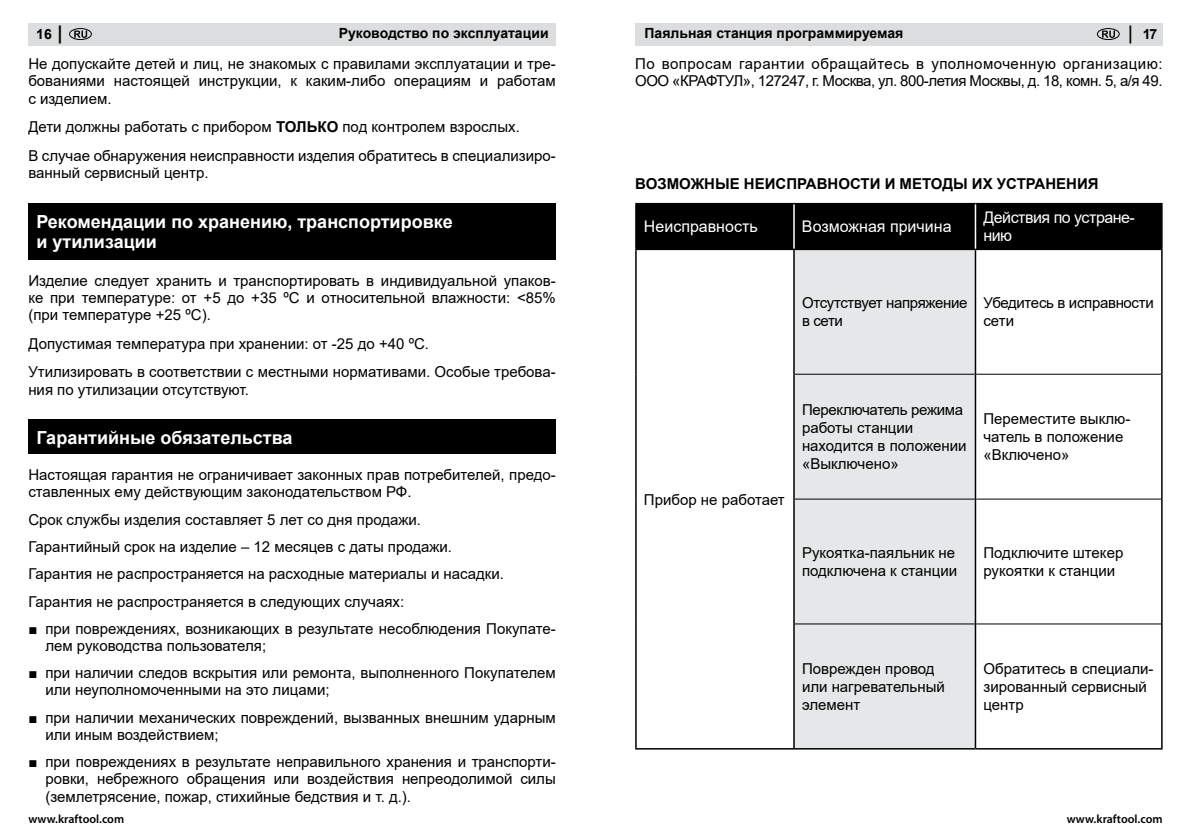
<style>
.page{position:relative;width:1191px;height:840px;background:#fff}
.page>*{position:absolute;margin:0;border:0;box-sizing:border-box;transform-origin:0 0}
.t1{font:700 18px/20px "Arial";color:#fff}
.t2{font:16px "Arial";color:#fff}
.t3{font:16px/18px "Arial";letter-spacing:-.03em;color:#fff}
.t4{font:15px/18px "Arial";color:#000}
.t5{font:15px/17.4px "Arial";letter-spacing:.03em;color:#000}
.t6{font:700 15px "Arial";color:#000}
.t7{font:15px/18px "Arial";letter-spacing:-.025em;color:#000}
.t8{font:15px/18px "Arial";letter-spacing:-.02em;color:#000}
.t9{font:700 14px "Arial";color:#000}
.t10{font:600 12px "Myriad Pro";color:#000}
.s1{font-family:"Myriad Pro";font-size:18px}
.s2{font-family:"Myriad Pro";font-weight:600;font-size:18px}
.s3{font-weight:700}
.s4{font-family:"Times New Roman"}
</style>
<div class="page">
<div style="left:635px;top:23px;width:527px;height:22px;background:#dcddde"></div>
<div style="left:28px;top:23px;width:528px;height:22px;background:#dcddde"></div>
<svg style="left:74px;top:31px;width:13px;height:7px"></svg>
<div style="left:69px;top:28px;width:23px;height:12px;border:1px solid #000;border-radius:50%"></div>
<svg style="left:1102px;top:31px;width:13px;height:7px"></svg>
<div style="left:1097px;top:28px;width:22px;height:12px;border:1px solid #000;border-radius:50%"></div>
<div style="left:636px;top:204px;width:525px;height:44px;background:#000"></div>
<div style="left:794px;top:250px;width:180px;height:497px;background:#e6e7e8"></div>
<hr style="left:794px;top:373px;width:180px;height:1px;background:#000">
<hr style="left:976px;top:373px;width:185px;height:1px;background:#000">
<hr style="left:794px;top:498px;width:180px;height:1px;background:#000">
<hr style="left:976px;top:498px;width:185px;height:1px;background:#000">
<hr style="left:794px;top:623px;width:180px;height:1px;background:#000">
<hr style="left:976px;top:623px;width:185px;height:1px;background:#000">
<hr style="left:635px;top:248px;width:159px;height:2px;background:#000">
<hr style="left:635px;top:250px;width:1px;height:124px;background:#000">
<hr style="left:635px;top:374px;width:1px;height:125px;background:#000">
<hr style="left:635px;top:499px;width:1px;height:124px;background:#000">
<hr style="left:635px;top:623px;width:1px;height:124px;background:#000">
<hr style="left:635px;top:747px;width:159px;height:2px;background:#000">
<hr style="left:794px;top:248px;width:181px;height:2px;background:#000">
<hr style="left:793px;top:250px;width:1px;height:124px;background:#000">
<hr style="left:793px;top:374px;width:1px;height:125px;background:#000">
<hr style="left:793px;top:499px;width:1px;height:124px;background:#000">
<hr style="left:793px;top:623px;width:1px;height:124px;background:#000">
<hr style="left:794px;top:747px;width:181px;height:2px;background:#000">
<hr style="left:975px;top:248px;width:187px;height:2px;background:#000">
<hr style="left:974px;top:250px;width:2px;height:124px;background:#000">
<hr style="left:1161px;top:250px;width:1px;height:124px;background:#000">
<hr style="left:974px;top:374px;width:2px;height:125px;background:#000">
<hr style="left:1161px;top:374px;width:1px;height:125px;background:#000">
<hr style="left:974px;top:499px;width:2px;height:124px;background:#000">
<hr style="left:1161px;top:499px;width:1px;height:124px;background:#000">
<hr style="left:974px;top:623px;width:2px;height:124px;background:#000">
<hr style="left:1161px;top:623px;width:1px;height:124px;background:#000">
<hr style="left:975px;top:747px;width:187px;height:2px;background:#000">
<hr style="left:635px;top:203px;width:159px;height:1px;background:#000">
<hr style="left:635px;top:204px;width:1px;height:44px;background:#000">
<hr style="left:794px;top:203px;width:181px;height:1px;background:#000">
<hr style="left:975px;top:203px;width:187px;height:1px;background:#000">
<hr style="left:1161px;top:204px;width:1px;height:44px;background:#000">
<hr style="left:793px;top:204px;width:1px;height:44px;background:#fff">
<hr style="left:974px;top:204px;width:2px;height:44px;background:#fff">
<div style="left:28px;top:203px;width:528px;height:56px;background:#000"></div>
<div style="left:28px;top:419px;width:528px;height:34px;background:#000"></div>
<p class="t9" style="left:36px;top:24px;width:28px">16 <span class="s1">|</span></p>
<p class="t9" style="left:339px;top:24px;width:211px">Руководство по эксплуатации</p>
<p class="t9" style="left:644px;top:24px;width:260px">Паяльная станция программируемая</p>
<p class="t9" style="left:1128px;top:24px;width:30px"><span class="s2">|</span> 17</p>
<p class="t4" style="left:28px;top:55px;width:529px;line-height:17.4px;text-align:justify">Не допускайте детей и лиц, не знакомых с правилами эксплуатации и тре&shy;бованиями настоящей инструкции, к каким-либо операциям и работам с изделием.</p>
<p class="t4" style="left:28px;top:113px;width:529px;line-height:28.4px">Дети должны работать с прибором <span class="s3">ТОЛЬКО</span> под контролем взрослых.<br>В случае обнаружения неисправности изделия обратитесь в специализиро-</p>
<p class="t4" style="left:28px;top:163px;width:182px">ванный сервисный центр.</p>
<p class="t1" style="left:36px;top:211px;width:418px">Рекомендации по хранению, транспортировке и утилизации</p>
<p class="t4" style="left:28px;top:272px;width:529px;line-height:17px;text-align:justify">Изделие следует хранить и транспортировать в индивидуальной упаков&shy;ке при температуре: от +5 до +35 ºС и относительной влажности: &lt;85% (при температуре +25 ºС).</p>
<p class="t4" style="left:28px;top:329px;width:529px;line-height:28.4px">Допустимая температура при хранении: от -25 до +40 ºС.<br>Утилизировать в соответствии с местными нормативами. Особые требова-</p>
<p class="t4" style="left:28px;top:380px;width:222px">ния по утилизации отсутствуют.</p>
<p class="t1" style="left:36px;top:427px;width:258px">Гарантийные обязательства</p>
<p class="t4" style="left:28px;top:466px;width:529px;line-height:17px">Настоящая гарантия не ограничивает законных прав потребителей, предо&shy;ставленных ему действующим законодательством РФ.</p>
<p class="t4" style="left:28px;top:505px;width:477px;line-height:27.4px">Срок службы изделия составляет 5 лет со дня продажи.<br>Гарантийный срок на изделие – 12 месяцев с даты продажи.<br>Гарантия не распространяется на расходные материалы и насадки.<br>Гарантия не распространяется в следующих случаях:</p>
<p class="t4" style="left:45px;top:620px;width:512px;line-height:17px;text-indent:-17px"><span class="s4">■</span> при повреждениях, возникающих в результате несоблюдения Покупате&shy;лем руководства пользователя;</p>
<p class="t4" style="left:45px;top:664px;width:512px;line-height:17px;text-indent:-17px"><span class="s4">■</span> при наличии следов вскрытия или ремонта, выполненного Покупателем или неуполномоченными на это лицами;</p>
<p class="t4" style="left:45px;top:708px;width:512px;line-height:17px;text-indent:-17px"><span class="s4">■</span> при наличии механических повреждений, вызванных внешним ударным или иным воздействием;</p>
<p class="t4" style="left:45px;top:752px;width:512px;line-height:17.4px;text-align:justify;text-indent:-17px"><span class="s4">■</span> при повреждениях в результате неправильного хранения и транспорти&shy;ровки, небрежного обращения или воздействия непреодолимой силы (землетрясение, пожар, стихийные бедствия и т. д.).</p>
<p class="t5" style="left:635px;top:55px;width:529px">По вопросам гарантии обращайтесь в уполномоченную организацию:<br>ООО «КРАФТУЛ», 127247, г. Москва, ул. 800-летия Москвы, д. 18, комн. 5, а/я 49.</p>
<p class="t6" style="left:635px;top:173px;width:465px">ВОЗМОЖНЫЕ НЕИСПРАВНОСТИ И МЕТОДЫ ИХ УСТРАНЕНИЯ</p>
<p class="t2" style="left:644px;top:215px;width:115px">Неисправность</p>
<p class="t2" style="left:802px;top:215px;width:151px">Возможная причина</p>
<p class="t3" style="left:983px;top:208px;width:153px">Действия по устране&shy;нию</p>
<p class="t7" style="left:802px;top:294px;width:167px">Отсутствует напряжение в сети</p>
<p class="t8" style="left:983px;top:294px;width:172px">Убедитесь в исправности сети</p>
<p class="t4" style="left:644px;top:490px;width:142px">Прибор не работает</p>
<p class="t4" style="left:802px;top:400px;width:166px">Переключатель режима работы станции находится в положении «Выключено»</p>
<p class="t4" style="left:983px;top:409px;width:148px">Переместите выклю&shy;чатель в положение «Включено»</p>
<p class="t4" style="left:802px;top:543px;width:157px">Рукоятка-паяльник не подключена к станции</p>
<p class="t4" style="left:983px;top:543px;width:141px">Подключите штекер рукоятки к станции</p>
<p class="t4" style="left:802px;top:659px;width:144px">Поврежден провод или нагревательный элемент</p>
<p class="t4" style="left:983px;top:659px;width:171px">Обратитесь в специали&shy;зированный сервисный центр</p>
<p class="t10" style="left:28px;top:810px;width:97px">www.kraftool.com</p>
<p class="t10" style="left:1066px;top:810px;width:97px">www.kraftool.com</p>
</div>
